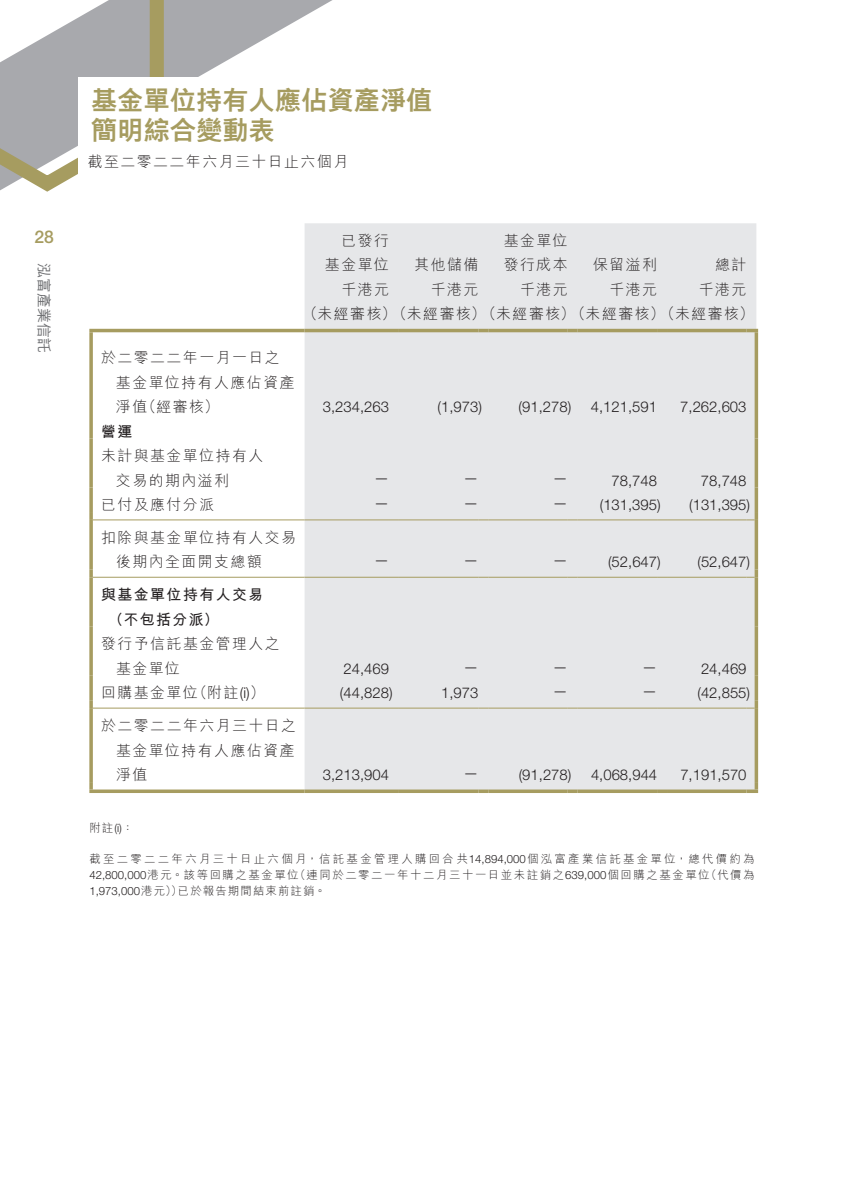
<style>
.page{position:relative;width:844px;height:1191px;background:#fff}
.page>*{position:absolute;margin:0;border:0;box-sizing:border-box;transform-origin:0 0}
.t1{font:800 26.25px/29.8px "M Hei HK";color:#a69c60}
.t2{font:500 17.5px "Helvetica Neue LT Std";color:#a69c60}
.t3{font:300 14.88px/24.5px "M Hei HK";letter-spacing:.1em;color:#231f20}
.t4{font:300 14.88px "Helvetica Neue LT Std";color:#231f20}
.t5{font:700 14.88px/24.5px "M Hei HK";letter-spacing:.1em;color:#231f20}
.t6{font:500 14.88px "M Hei HK";color:#6c6d70}
.t7{font:300 11.38px/15.8px "M Hei HK";letter-spacing:.14em;color:#231f20;text-align:justify}
.s1{font-family:"Helvetica Neue LT Std"}
</style>
<div class="page">
<svg style="left:171px;top:0;width:161px;height:77px;fill:#a8a9ad"></svg>
<svg style="left:0;top:0;width:171px;height:192px"></svg>
<div style="left:78px;top:77px;width:449px;height:98px;background:#fff"></div>
<div style="left:304px;top:223px;width:452px;height:566px;background:#e6e7e9"></div>
<hr style="left:89px;top:329px;width:215px;height:3px;background:#a69c60">
<svg style="left:89px;top:332px;width:4px;height:82px"></svg>
<hr style="left:304px;top:329px;width:85px;height:3px;background:#a69c60">
<svg style="left:389px;top:329px;width:10px;height:3px"></svg>
<hr style="left:399px;top:329px;width:79px;height:3px;background:#a69c60">
<svg style="left:478px;top:329px;width:10px;height:3px"></svg>
<hr style="left:488px;top:329px;width:79px;height:3px;background:#a69c60">
<svg style="left:567px;top:329px;width:10px;height:3px"></svg>
<hr style="left:577px;top:329px;width:80px;height:3px;background:#a69c60">
<svg style="left:657px;top:329px;width:9px;height:3px"></svg>
<hr style="left:666px;top:329px;width:80px;height:3px;background:#a69c60">
<svg style="left:746px;top:329px;width:12px;height:3px"></svg>
<svg style="left:754px;top:332px;width:4px;height:82px"></svg>
<svg style="left:89px;top:414px;width:4px;height:24px"></svg>
<svg style="left:754px;top:414px;width:4px;height:24px"></svg>
<svg style="left:89px;top:438px;width:4px;height:49px"></svg>
<svg style="left:754px;top:438px;width:4px;height:49px"></svg>
<svg style="left:89px;top:487px;width:4px;height:25px"></svg>
<svg style="left:754px;top:487px;width:4px;height:25px"></svg>
<svg style="left:89px;top:512px;width:4px;height:8px"></svg>
<svg style="left:89px;top:520px;width:4px;height:49px"></svg>
<svg style="left:754px;top:520px;width:4px;height:49px"></svg>
<svg style="left:89px;top:569px;width:4px;height:8px"></svg>
<svg style="left:89px;top:577px;width:4px;height:49px"></svg>
<svg style="left:754px;top:578px;width:4px;height:48px"></svg>
<svg style="left:89px;top:626px;width:4px;height:49px"></svg>
<svg style="left:754px;top:626px;width:4px;height:49px"></svg>
<svg style="left:89px;top:675px;width:4px;height:25px"></svg>
<svg style="left:754px;top:675px;width:4px;height:25px"></svg>
<svg style="left:89px;top:700px;width:4px;height:8px"></svg>
<svg style="left:89px;top:708px;width:4px;height:74px"></svg>
<svg style="left:754px;top:708px;width:4px;height:74px"></svg>
<svg style="left:89px;top:782px;width:4px;height:7px"></svg>
<svg style="left:754px;top:782px;width:4px;height:7px"></svg>
<svg style="left:89px;top:789px;width:215px;height:4px"></svg>
<svg style="left:304px;top:789px;width:85px;height:4px"></svg>
<svg style="left:389px;top:789px;width:10px;height:4px"></svg>
<svg style="left:399px;top:789px;width:79px;height:4px"></svg>
<svg style="left:478px;top:789px;width:10px;height:4px"></svg>
<svg style="left:488px;top:789px;width:79px;height:4px"></svg>
<svg style="left:567px;top:789px;width:10px;height:4px"></svg>
<svg style="left:577px;top:789px;width:80px;height:4px"></svg>
<svg style="left:657px;top:789px;width:9px;height:4px"></svg>
<svg style="left:666px;top:789px;width:80px;height:4px"></svg>
<svg style="left:746px;top:789px;width:12px;height:4px"></svg>
<hr style="left:93px;top:519px;width:211px;height:1px;background:#a69c60">
<hr style="left:304px;top:519px;width:85px;height:1px;background:#a69c60">
<hr style="left:399px;top:519px;width:79px;height:1px;background:#a69c60">
<hr style="left:488px;top:519px;width:79px;height:1px;background:#a69c60">
<hr style="left:577px;top:519px;width:80px;height:1px;background:#a69c60">
<hr style="left:666px;top:519px;width:80px;height:1px;background:#a69c60">
<svg style="left:746px;top:512px;width:12px;height:8px"></svg>
<hr style="left:93px;top:577px;width:211px;height:1px;background:#a69c60">
<hr style="left:304px;top:577px;width:85px;height:1px;background:#a69c60">
<hr style="left:399px;top:577px;width:79px;height:1px;background:#a69c60">
<hr style="left:488px;top:577px;width:79px;height:1px;background:#a69c60">
<hr style="left:577px;top:577px;width:80px;height:1px;background:#a69c60">
<hr style="left:666px;top:577px;width:80px;height:1px;background:#a69c60">
<svg style="left:746px;top:569px;width:12px;height:9px"></svg>
<hr style="left:93px;top:707px;width:211px;height:1px;background:#a69c60">
<hr style="left:304px;top:707px;width:85px;height:1px;background:#a69c60">
<hr style="left:399px;top:707px;width:79px;height:1px;background:#a69c60">
<hr style="left:488px;top:707px;width:79px;height:1px;background:#a69c60">
<hr style="left:577px;top:707px;width:80px;height:1px;background:#a69c60">
<hr style="left:666px;top:707px;width:80px;height:1px;background:#a69c60">
<svg style="left:746px;top:700px;width:12px;height:8px"></svg>
<p class="t2" style="left:35px;top:226px;width:21px">28</p>
<p class="t6" style="left:55px;top:263px;width:91px;rotate:90deg">泓富產業信託</p>
<h1 class="t1" style="left:91px;top:85px;width:343px">基金單位持有人應佔資產淨值簡明綜合變動表</h1>
<p class="t3" style="left:88px;top:149px;width:262px">截至二零二二年六月三十日止六個月</p>
<p class="t3" style="left:325px;top:228px;width:65px;text-align:right">已發行基金單位</p>
<p class="t3" style="left:414px;top:252px;width:65px">其他儲備</p>
<p class="t3" style="left:503px;top:228px;width:65px">基金單位發行成本</p>
<p class="t3" style="left:593px;top:252px;width:65px">保留溢利</p>
<p class="t3" style="left:715px;top:252px;width:33px">總計</p>
<p class="t3" style="left:116px;top:345px;width:180px;text-indent:-15px">於二零二二年一月一日之基金單位持有人應佔資產淨值（經審核）</p>
<p class="t5" style="left:101px;top:417px;width:33px">營運</p>
<p class="t3" style="left:116px;top:443px;width:149px;text-indent:-15px">未計與基金單位持有人交易的期內溢利</p>
<p class="t3" style="left:302px;top:277px;width:95px;text-indent:39px">千港元（未經審核）</p>
<p class="t3" style="left:392px;top:277px;width:95px;text-indent:39px">千港元（未經審核）</p>
<p class="t3" style="left:481px;top:277px;width:95px;text-indent:39px">千港元（未經審核）</p>
<p class="t3" style="left:570px;top:277px;width:95px;text-indent:39px">千港元（未經審核）</p>
<p class="t3" style="left:660px;top:277px;width:95px;text-indent:39px">千港元（未經審核）</p>
<p class="t4" style="left:323px;top:398px;width:68px">3,234,263</p>
<p class="t4" style="left:437px;top:398px;width:46px">(1,973)</p>
<p class="t4" style="left:518px;top:398px;width:54px">(91,278)</p>
<p class="t4" style="left:590px;top:398px;width:68px">4,121,591</p>
<p class="t4" style="left:680px;top:398px;width:68px">7,262,603</p>
<p class="t4" style="left:374px;top:469px;width:16px">—</p>
<p class="t4" style="left:463px;top:469px;width:16px">—</p>
<p class="t4" style="left:552px;top:469px;width:16px">—</p>
<p class="t4" style="left:611px;top:471px;width:47px">78,748</p>
<p class="t4" style="left:700px;top:471px;width:47px">78,748</p>
<p class="t3" style="left:101px;top:492px;width:115px">已付及應付分派</p>
<p class="t4" style="left:374px;top:493px;width:16px">—</p>
<p class="t4" style="left:463px;top:493px;width:16px">—</p>
<p class="t4" style="left:552px;top:496px;width:109px">— (131,395)</p>
<p class="t4" style="left:689px;top:496px;width:62px">(131,395)</p>
<p class="t3" style="left:116px;top:525px;width:181px;text-indent:-15px">扣除與基金單位持有人交易後期內全面開支總額</p>
<p class="t4" style="left:374px;top:551px;width:16px">—</p>
<p class="t4" style="left:463px;top:551px;width:16px">—</p>
<p class="t4" style="left:552px;top:551px;width:16px">—</p>
<p class="t4" style="left:608px;top:553px;width:54px">(52,647)</p>
<p class="t4" style="left:697px;top:553px;width:54px">(52,647)</p>
<p class="t5" style="left:108px;top:581px;width:156px;text-indent:-7px">與基金單位持有人交易（不包括分派）</p>
<p class="t3" style="left:116px;top:631px;width:165px;text-indent:-15px">發行予信託基金管理人之基金單位</p>
<p class="t4" style="left:343px;top:659px;width:47px">24,469</p>
<p class="t4" style="left:463px;top:657px;width:16px">—</p>
<p class="t4" style="left:552px;top:657px;width:16px">—</p>
<p class="t4" style="left:642px;top:657px;width:16px">—</p>
<p class="t4" style="left:700px;top:659px;width:47px">24,469</p>
<p class="t3" style="left:101px;top:680px;width:165px">回購基金單位（附註<span class="s1">(i)</span>）</p>
<p class="t4" style="left:340px;top:684px;width:54px">(44,828)</p>
<p class="t4" style="left:441px;top:684px;width:39px">1,973</p>
<p class="t4" style="left:552px;top:681px;width:16px">—</p>
<p class="t4" style="left:642px;top:681px;width:16px">—</p>
<p class="t4" style="left:697px;top:684px;width:54px">(42,855)</p>
<p class="t3" style="left:116px;top:713px;width:181px;text-align:justify;text-indent:-15px">於二零二二年六月三十日之基金單位持有人應佔資產淨值</p>
<p class="t4" style="left:323px;top:765px;width:68px">3,213,904</p>
<p class="t4" style="left:463px;top:763px;width:16px">—</p>
<p class="t4" style="left:518px;top:765px;width:54px">(91,278)</p>
<p class="t4" style="left:591px;top:765px;width:68px">4,068,944</p>
<p class="t4" style="left:680px;top:765px;width:68px">7,191,570</p>
<p class="t7" style="left:89px;top:819px;width:45px">附註<span class="s1">(i)</span>：</p>
<p class="t7" style="left:89px;top:851px;width:666px">截至二零二二年六月三十日止六個月，信託基金管理人購回合共<span class="s1">14,894,000</span>個泓富產業信託基金單位，總代價約為<span class="s1">42,800,000</span>港元。該等回購之基金單位（連同於二零二一年十二月三十一日並未註銷之<span class="s1">639,000</span>個回購之基金單位（代價為<span class="s1">1,973,000</span>港元））已於報告期間結束前註銷。</p>
</div>
